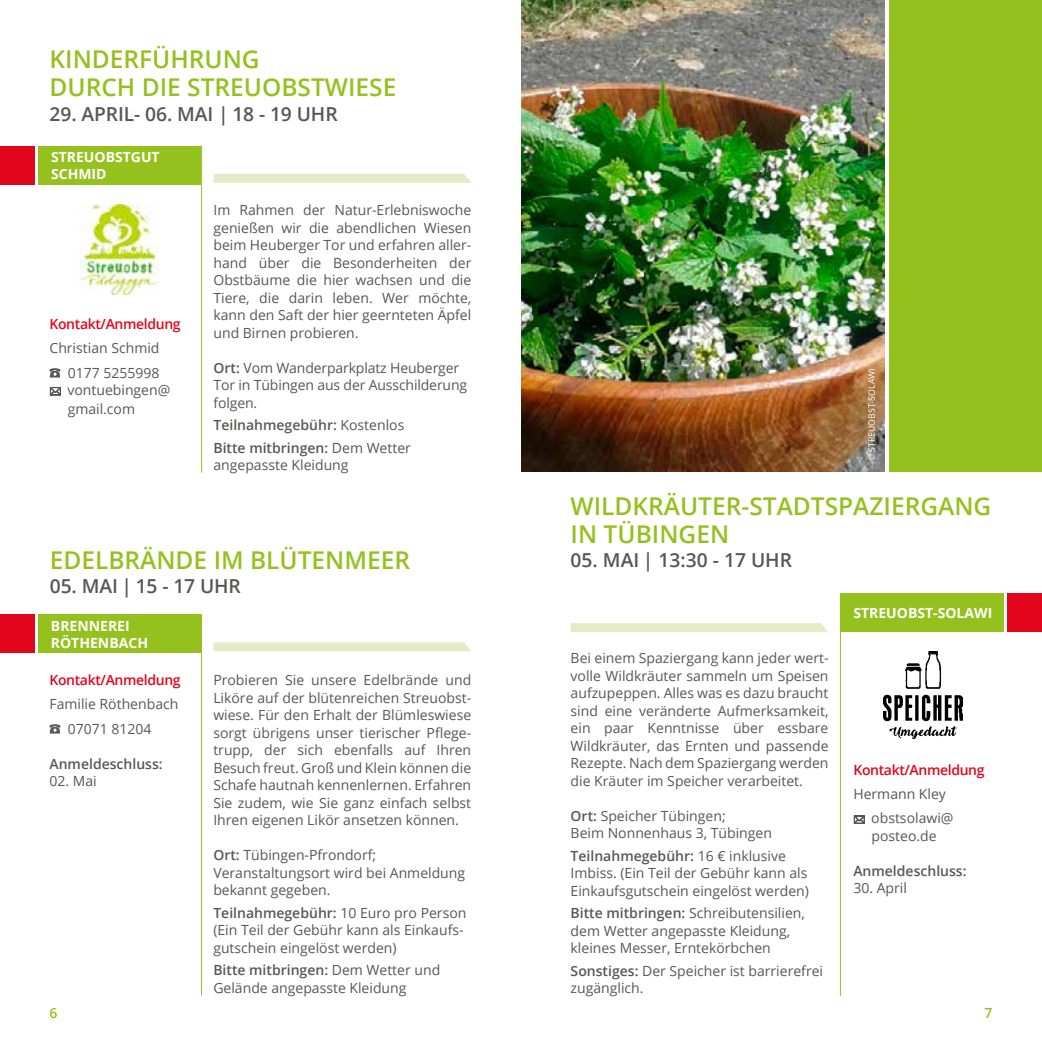
<style>
.page{position:relative;width:1042px;height:1042px;background:#fff}
.page>*{position:absolute;margin:0;border:0;box-sizing:border-box;transform-origin:0 0}
.t1{font:600 24.5px/28px "Open Sans";color:#95c11f}
.t2{font:600 19.25px "Open Sans";letter-spacing:-.005em;color:#575756}
.t3{font:14px/17.5px "Open Sans";color:#575756}
.t4{font:600 14px/22.4px "Open Sans";color:#575756}
.t5{font:700 14px/16.8px "Open Sans";color:#fff}
.t6{font:600 14px "Open Sans";letter-spacing:-.025em;color:#e3051b}
.t7{font:600 14px "Open Sans";color:#95c11f}
.t8{font:8.75px "Open Sans";color:#fff}
.s1{font-weight:600}
.s2{font-weight:400}
</style>
<div class="page">
<svg style="left:49px;top:368px;width:11px;height:9px"></svg>
<svg style="left:214px;top:174px;width:257px;height:9px;background:#e3ecc7"></svg>
<hr style="left:201px;top:146px;width:1px;height:327px;background:#95c11f">
<div style="left:38px;top:146px;width:163px;height:38px;background:#95c11f"></div>
<div style="left:0;top:146px;width:35px;height:38px;background:#e3051b"></div>
<svg style="left:49px;top:724px;width:11px;height:9px"></svg>
<svg style="left:213px;top:642px;width:258px;height:9px;background:#e4ecc8"></svg>
<hr style="left:201px;top:614px;width:1px;height:381px;background:#95c11f">
<div style="left:38px;top:614px;width:163px;height:39px;background:#95c11f"></div>
<div style="left:0;top:614px;width:35px;height:39px;background:#e3051b"></div>
<img style="left:79px;top:205px;width:79px;height:90px">
<div style="left:889px;top:0;width:153px;height:471px;background:#95c11f"></div>
<svg style="left:570px;top:623px;width:258px;height:9px;background:#e3ecc7"></svg>
<div style="left:840px;top:593px;width:163px;height:39px;background:#95c11f"></div>
<div style="left:1007px;top:593px;width:35px;height:39px;background:#e3051b"></div>
<hr style="left:840px;top:593px;width:1px;height:403px;background:#95c11f">
<img style="left:883px;top:651px;width:79px;height:87px">
<img style="left:521px;top:0;width:364px;height:471px">
<svg style="left:49px;top:386px;width:12px;height:10px"></svg>
<svg style="left:853px;top:815px;width:12px;height:9px"></svg>
<h1 class="t1" style="left:50px;top:45px;width:348px">Kin derfüh rung<br>durch di e Streuobstwi ese</h1>
<h2 class="t2" style="left:50px;top:101px;width:46px">29. APR</h2>
<h2 class="t2" style="left:118px;top:101px;width:221px">IL- 06. MAI | 18 - 19 Uhr</h2>
<p class="t5" style="left:51px;top:148px;width:110px">STREUOBSTGUT<br>SCHMID</p>
<p class="t6" style="left:49px;top:314px;width:133px">Kontakt/Anmeldung</p>
<p class="t3" style="left:49px;top:336px;width:111px;line-height:24.2px;text-align:right">Christian Schmid<br>0177 5255998</p>
<p class="t3" style="left:67px;top:380px;width:104px;line-height:19.2px">vontuebingen@ gmail.com</p>
<p class="t3" style="left:213px;top:201px;width:259px;text-align:justify">I m Rahmen der Natur-Erlebniswoche genießen wir die abendlichen Wiesen beim Heuberger Tor und erfahren aller&shy;hand über die Besonderheiten der Obstbäume die hier wachsen und die Tiere, die darin leben. Wer möchte, kann den Saft der hier geernteten Äpfel und Birnen probieren.</p>
<p class="t3" style="left:213px;top:359px;width:255px"><span class="s1">Ort:</span> Vom Wanderparkplatz Heuberger<br>Tor in Tübingen aus der Ausschilderung folgen.</p>
<p class="t4" style="left:213px;top:414px;width:199px">Teilnahmegebühr: <span class="s2">Kostenlos<br></span>Bitte mitbringen: <span class="s2">Dem Wetter</span></p>
<p class="t3" style="left:213px;top:456px;width:137px">angepasste Kleidung</p>
<h1 class="t1" style="left:50px;top:545px;width:362px">Edelbrän de i m Blüten meer</h1>
<h2 class="t2" style="left:50px;top:573px;width:193px">05. Mai | 15 - 17 Uhr</h2>
<p class="t5" style="left:51px;top:617px;width:99px">BRENNEREI<br>RÖTHENBACH</p>
<p class="t6" style="left:49px;top:670px;width:133px">Kontakt/Anmeldung</p>
<p class="t3" style="left:68px;top:692px;width:112px;line-height:24.2px;text-indent:-18px">Familie Röthenbach<br>07071 81204</p>
<p class="t4" style="left:49px;top:752px;width:115px">Anmeldeschluss:</p>
<p class="t3" style="left:49px;top:772px;width:49px">02. Mai</p>
<p class="t3" style="left:213px;top:671px;width:259px;text-align:justify">Probieren Sie unsere Edelbrände und Liköre auf der blütenreichen Streuobst&shy;wiese. Für den Erhalt der Blümleswiese sorgt übrigens unser tierischer Pflege&shy;trupp, der sich ebenfalls auf I hren Besuch freut. Groß und Klein können die Schafe hautnah kennenlernen. Erfahren Sie zudem, wie Sie ganz einfach selbst I hren eigenen Likör ansetzen können.</p>
<p class="t3" style="left:213px;top:846px;width:253px"><span class="s1">Ort:</span> Tübingen-Pfrondorf;<br>Veranstaltungsort wird bei Anmeldung bekannt gegeben.</p>
<p class="t3" style="left:213px;top:903px;width:254px"><span class="s1">Teilnahmegebühr:</span> 10 Euro pro Person (Ein Teil der Gebühr kann als Einkaufs&shy;gutschein eingelöst werden)</p>
<p class="t3" style="left:213px;top:961px;width:228px"><span class="s1">Bitte mitbringen:</span> Dem Wetter und<br>Gelände angepasste Kleidung</p>
<p class="t8" style="left:866px;top:461px;width:93px;rotate:-90deg">© STRE UOBST-SOLAWI</p>
<h1 class="t1" style="left:570px;top:491px;width:402px">Wildkräuter-Stadtspazi eRgang in Tübing</h1>
<h1 class="t1" style="left:696px;top:519px;width:30px">en</h1>
<h2 class="t2" style="left:570px;top:547px;width:223px">05. Mai | 13:30 - 17 Uh r</h2>
<p class="t3" style="left:570px;top:649px;width:259px;text-align:justify">Bei einem Spaziergang kann jeder wert&shy;volle Wildkräuter sammeln um Speisen aufzupeppen. Alles was es dazu braucht sind eine veränderte Aufmerksamkeit, ein paar Kenntnisse über essbare Wildkräuter, das Ernten und passende Rezepte. Nach dem Spaziergang werden die Kräuter im Speicher verarbeitet.</p>
<p class="t3" style="left:570px;top:806px;width:203px"><span class="s1">Ort:</span> Speicher Tübingen;<br>Beim Nonnenhaus 3, Tübingen</p>
<p class="t3" style="left:570px;top:846px;width:240px"><span class="s1">Teilnahmegebühr:</span> 16 € inklusive<br>I mbiss. (Ein Teil der Gebühr kann als<br>Einkaufsgutschein eingelöst werden)</p>
<p class="t3" style="left:570px;top:904px;width:236px"><span class="s1">Bitte mitbringen:</span> Schreibutensilien, dem Wetter angepasste Kleidung, kleines Messer, E rntekörbchen</p>
<p class="t3" style="left:570px;top:961px;width:254px"><span class="s1">Sonstiges:</span> Der Speicher ist barrierefrei zugänglich.</p>
<p class="t5" style="left:853px;top:604px;width:138px">STREUOBST-SOLAWI</p>
<p class="t6" style="left:853px;top:760px;width:133px">Kontakt/Anmeldung</p>
<p class="t3" style="left:871px;top:782px;width:84px;line-height:24.2px;text-indent:-18px">Hermann Kley obstsolawi@</p>
<p class="t3" style="left:871px;top:827px;width:67px">posteo.de</p>
<p class="t4" style="left:853px;top:859px;width:115px">Anmeldeschluss:</p>
<p class="t3" style="left:853px;top:879px;width:55px">30. April</p>
<p class="t7" style="left:50px;top:1003px;width:9px">6</p>
<p class="t7" style="left:984px;top:1003px;width:9px">7</p>
</div>
